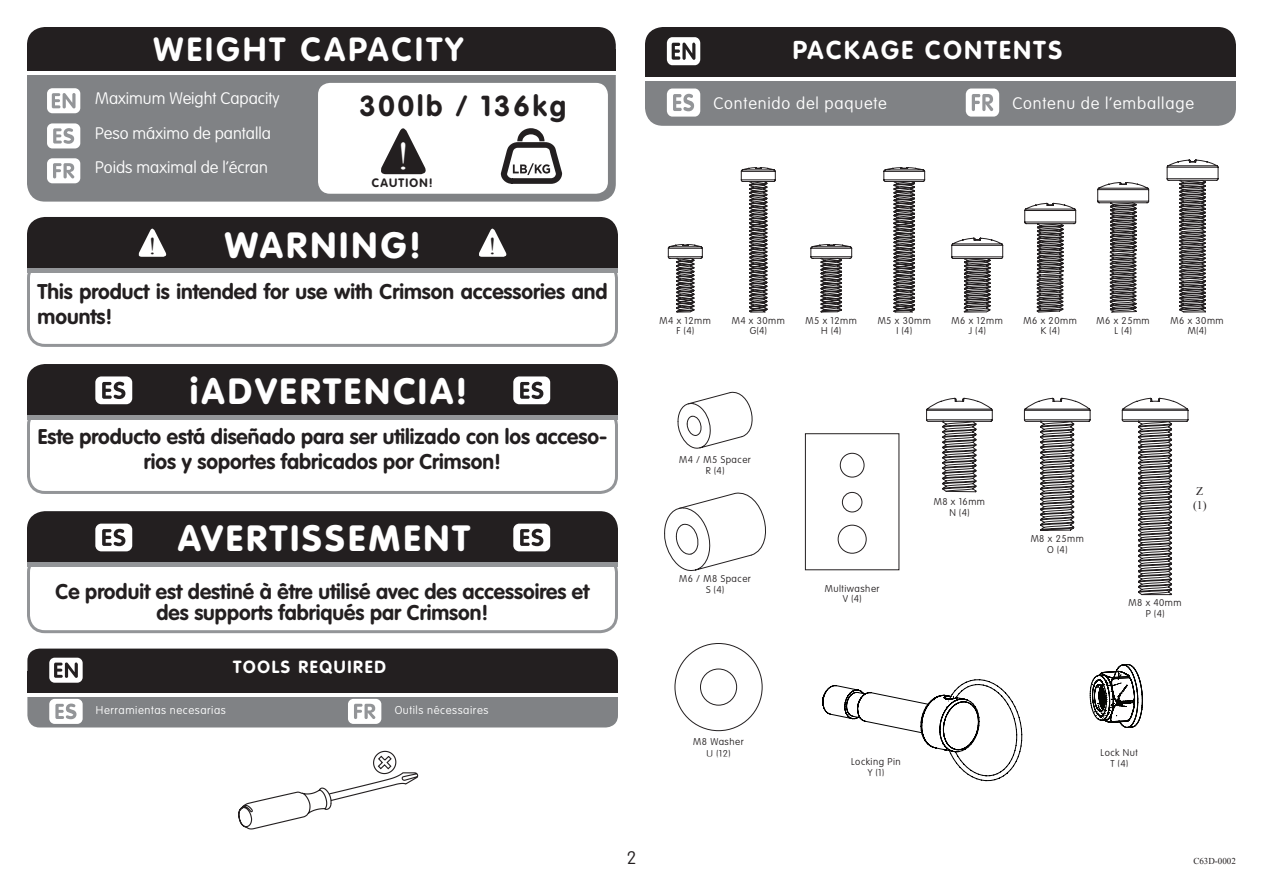
<style>
.page{position:relative;width:1263px;height:893px;background:#fff}
.page>*{position:absolute;margin:0;border:0;box-sizing:border-box;transform-origin:0 0}
.t1{font:39px "Times New Roman";color:#fff}
.t2{font:900 36px "VAG Rounded Std";letter-spacing:.1em;color:#fff}
.t3{font:700 33px "VAG Rounded Std";letter-spacing:.1em;color:#fff}
.t4{font:700 28.5px "VAG Rounded Std";letter-spacing:.1em;color:#231f20}
.t5{font:700 25.5px "VAG Rounded Std";letter-spacing:.1em;color:#fff}
.t6{font:24px "Times New Roman";color:#231f20}
.First_bold{font:700 21px/25.2px "VAG Rounded Std";color:#231f20;text-align:center}
.t7{font:100 18px "VAG Rounded Std";color:#231f20}
.t8{font:700 17.4px "VAG Rounded Std";letter-spacing:.1em;color:#fff}
.t9{font:100 16.5px "VAG Rounded Std";color:#fff}
.t10{font:100 16.5px "VAG Rounded Std";letter-spacing:.05em;color:#fff}
.t11{font:700 12px "VAG Rounded Std";letter-spacing:.1em;color:#231f20}
.t12{font:11.7px "Times New Roman";color:#231f20}
.t13{font:100 11.25px "VAG Rounded Std";letter-spacing:.05em;color:#fff}
.t14{font:100 9.75px "VAG Rounded Std";letter-spacing:.05em;color:#231f20}
.t15{font:9px "Times New Roman";color:#231f20}
</style>
<div class="page">
<div style="left:645px;top:53px;width:591px;height:73px;background:#808285;border-radius:18px"></div>
<div style="left:645px;top:27px;width:591px;height:50px;background:#231f20;border-radius:18px"></div>
<div style="left:645px;top:52px;width:591px;height:25px;background:#231f20"></div>
<hr style="left:645px;top:77px;width:591px;height:4px;background:#fff">
<div style="left:667px;top:89px;width:33px;height:28px;background:#fff;border-radius:6px"></div>
<svg style="left:673px;top:94px;width:21px;height:17px"></svg>
<div style="left:966px;top:89px;width:33px;height:28px;background:#fff;border-radius:6px"></div>
<svg style="left:972px;top:94px;width:21px;height:17px"></svg>
<div style="left:667px;top:37px;width:33px;height:28px;background:#fff;border-radius:6px"></div>
<svg style="left:672px;top:43px;width:23px;height:17px"></svg>
<svg style="left:677px;top:391px;width:76px;height:58px"></svg>
<svg style="left:664px;top:492px;width:102px;height:79px"></svg>
<svg style="left:668px;top:244px;width:35px;height:69px"></svg>
<svg style="left:1122px;top:398px;width:66px;height:197px"></svg>
<svg style="left:883px;top:167px;width:42px;height:146px"></svg>
<svg style="left:951px;top:238px;width:52px;height:75px"></svg>
<svg style="left:1024px;top:203px;width:52px;height:110px"></svg>
<svg style="left:1097px;top:182px;width:52px;height:131px"></svg>
<svg style="left:1166px;top:160px;width:52px;height:153px"></svg>
<svg style="left:926px;top:398px;width:67px;height:94px"></svg>
<hr style="left:946px;top:491px;width:30px;height:1px;background:#231f20">
<svg style="left:1024px;top:398px;width:66px;height:133px"></svg>
<svg style="left:810px;top:244px;width:42px;height:69px"></svg>
<svg style="left:741px;top:167px;width:35px;height:146px"></svg>
<svg style="left:674px;top:643px;width:89px;height:88px"></svg>
<div style="left:805px;top:433px;width:94px;height:137px;border:1px solid #231f20"></div>
<div style="left:840px;top:453px;width:24px;height:24px;border:1px solid #231f20;border-radius:50%"></div>
<div style="left:842px;top:492px;width:20px;height:20px;border:1px solid #231f20;border-radius:50%"></div>
<div style="left:838px;top:525px;width:28px;height:29px;border:1px solid #231f20;border-radius:50%"></div>
<svg style="left:822px;top:679px;width:200px;height:102px"></svg>
<svg style="left:1090px;top:664px;width:53px;height:64px"></svg>
<div style="left:27px;top:50px;width:589px;height:152px;background:#808285;border-radius:18px"></div>
<div style="left:27px;top:27px;width:589px;height:45px;background:#231f20;border-radius:18px"></div>
<div style="left:318px;top:83px;width:290px;height:111px;background:#fff;border-radius:12px"></div>
<div style="left:27px;top:49px;width:589px;height:23px;background:#231f20"></div>
<hr style="left:27px;top:72px;width:589px;height:3px;background:#fff">
<div style="left:47px;top:123px;width:33px;height:25px;background:#fff;border-radius:5px"></div>
<svg style="left:53px;top:128px;width:21px;height:16px"></svg>
<div style="left:47px;top:158px;width:33px;height:25px;background:#fff;border-radius:5px"></div>
<svg style="left:53px;top:163px;width:21px;height:15px"></svg>
<div style="left:47px;top:88px;width:33px;height:25px;background:#fff;border-radius:5px"></div>
<svg style="left:52px;top:93px;width:24px;height:15px"></svg>
<svg style="left:381px;top:128px;width:45px;height:46px"></svg>
<svg style="left:501px;top:128px;width:61px;height:56px"></svg>
<svg style="left:238px;top:750px;width:181px;height:80px"></svg>
<div style="left:27px;top:671px;width:591px;height:56px;background:#808285;border-radius:12px"></div>
<div style="left:27px;top:649px;width:591px;height:44px;background:#231f20;border-radius:12px"></div>
<div style="left:27px;top:671px;width:591px;height:22px;background:#231f20"></div>
<hr style="left:27px;top:693px;width:591px;height:4px;background:#fff">
<div style="left:49px;top:699px;width:34px;height:25px;background:#fff;border-radius:5px"></div>
<svg style="left:55px;top:704px;width:21px;height:15px"></svg>
<div style="left:348px;top:699px;width:33px;height:25px;background:#fff;border-radius:5px"></div>
<svg style="left:354px;top:704px;width:21px;height:15px"></svg>
<div style="left:49px;top:658px;width:34px;height:25px;background:#fff;border-radius:5px"></div>
<svg style="left:54px;top:662px;width:24px;height:16px"></svg>
<div style="left:27px;top:260px;width:591px;height:87px;border:3px solid #939598;border-radius:17px"></div>
<div style="left:27px;top:217px;width:591px;height:51px;background:#231f20;border-radius:18px"></div>
<div style="left:27px;top:244px;width:591px;height:24px;background:#231f20"></div>
<hr style="left:27px;top:268px;width:591px;height:4px;background:#939598">
<svg style="left:138px;top:228px;width:29px;height:29px"></svg>
<svg style="left:479px;top:228px;width:28px;height:29px"></svg>
<div style="left:27px;top:407px;width:591px;height:87px;border:3px solid #939598;border-radius:17px"></div>
<div style="left:27px;top:364px;width:591px;height:51px;background:#231f20;border-radius:18px"></div>
<div style="left:27px;top:391px;width:591px;height:24px;background:#231f20"></div>
<div style="left:27px;top:415px;width:591px;height:5px;background:#939598"></div>
<div style="left:95px;top:376px;width:37px;height:28px;background:#fff;border-radius:6px"></div>
<svg style="left:102px;top:382px;width:23px;height:17px"></svg>
<div style="left:513px;top:376px;width:37px;height:28px;background:#fff;border-radius:6px"></div>
<svg style="left:520px;top:382px;width:23px;height:17px"></svg>
<div style="left:27px;top:555px;width:591px;height:78px;border:3px solid #939598;border-radius:17px"></div>
<div style="left:27px;top:511px;width:591px;height:51px;background:#231f20;border-radius:18px"></div>
<div style="left:27px;top:538px;width:591px;height:24px;background:#231f20"></div>
<div style="left:27px;top:562px;width:591px;height:5px;background:#939598"></div>
<div style="left:95px;top:524px;width:37px;height:27px;background:#fff;border-radius:6px"></div>
<svg style="left:102px;top:529px;width:23px;height:17px"></svg>
<div style="left:513px;top:524px;width:37px;height:27px;background:#fff;border-radius:6px"></div>
<svg style="left:520px;top:529px;width:23px;height:17px"></svg>
<p class="t3" style="left:153px;top:30px;width:311px">WEIGHT CAPACITY</p>
<p class="t9" style="left:95px;top:89px;width:186px">Maximum Weight Capacity</p>
<p class="t9" style="left:95px;top:124px;width:177px">Peso máximo de pantalla</p>
<p class="t9" style="left:95px;top:158px;width:174px">Poids maximal de l’écran</p>
<p class="t4" style="left:359px;top:89px;width:208px">300lb / 136kg</p>
<p class="t1" style="left:397px;top:130px;width:14px">!</p>
<p class="t11" style="left:372px;top:175px;width:63px">CAUTION!</p>
<p class="t2" style="left:225px;top:223px;width:196px">WARNING!</p>
<p class="t6" style="left:148px;top:229px;width:9px">!</p>
<p class="t6" style="left:489px;top:229px;width:9px">!</p>
<p class="First_bold" style="left:38px;top:279px;width:571px;text-align:left">This product is intended for use with Crimson accessories and mounts!</p>
<p class="t2" style="left:190px;top:369px;width:277px">iADVERTENCIA!</p>
<p class="First_bold" style="left:38px;top:425px;width:571px">Este producto está diseñado para ser utilizado con los acceso&shy;rios y soportes fabricados por Crimson!</p>
<p class="t2" style="left:178px;top:516px;width:293px">AVERTISSEMENT</p>
<p class="First_bold" style="left:56px;top:581px;width:535px;line-height:21px">Ce produit est destiné à être utilisé avec des accessoires et des supports fabriqués par Crimson!</p>
<p class="t8" style="left:233px;top:657px;width:154px">TOOLS REQUIRED</p>
<p class="t13" style="left:96px;top:704px;width:131px">Herramientas necesarias</p>
<p class="t13" style="left:395px;top:704px;width:95px">Outils nécessaires</p>
<p class="t5" style="left:793px;top:35px;width:271px">PACKAGE CONTENTS</p>
<p class="t10" style="left:714px;top:93px;width:175px">Contenido del paquete</p>
<p class="t10" style="left:1012px;top:93px;width:183px">Contenu de l’emballage</p>
<p class="t14" style="left:660px;top:315px;width:53px">M4 x 12mm</p>
<p class="t14" style="left:677px;top:325px;width:19px">F (4)</p>
<p class="t14" style="left:732px;top:315px;width:55px">M4 x 30mm</p>
<p class="t14" style="left:750px;top:325px;width:19px">G(4)</p>
<p class="t14" style="left:806px;top:315px;width:53px">M5 x 12mm</p>
<p class="t14" style="left:821px;top:325px;width:21px">H (4)</p>
<p class="t14" style="left:878px;top:315px;width:55px">M5 x 30mm</p>
<p class="t14" style="left:896px;top:325px;width:17px">I (4)</p>
<p class="t14" style="left:951px;top:315px;width:53px">M6 x 12mm</p>
<p class="t14" style="left:969px;top:325px;width:18px">J (4)</p>
<p class="t14" style="left:1024px;top:315px;width:55px">M6 x 20mm</p>
<p class="t14" style="left:1041px;top:325px;width:20px">K (4)</p>
<p class="t14" style="left:1097px;top:315px;width:55px">M6 x 25mm</p>
<p class="t14" style="left:1115px;top:325px;width:19px">L (4)</p>
<p class="t14" style="left:1170px;top:315px;width:55px">M6 x 30mm</p>
<p class="t14" style="left:1188px;top:325px;width:20px">M(4)</p>
<p class="t14" style="left:679px;top:454px;width:73px">M4 / M5 Spacer</p>
<p class="t14" style="left:706px;top:465px;width:20px">R (4)</p>
<p class="t14" style="left:679px;top:573px;width:73px">M6 / M8 Spacer</p>
<p class="t14" style="left:706px;top:584px;width:19px">S (4)</p>
<p class="t14" style="left:693px;top:736px;width:52px">M8 Washer</p>
<p class="t14" style="left:707px;top:747px;width:25px">U (12)</p>
<p class="t14" style="left:825px;top:583px;width:56px">Multiwasher</p>
<p class="t14" style="left:843px;top:593px;width:20px">V (4)</p>
<p class="t14" style="left:934px;top:496px;width:53px">M8 x 16mm</p>
<p class="t14" style="left:949px;top:507px;width:21px">N (4)</p>
<p class="t14" style="left:1031px;top:533px;width:55px">M8 x 25mm</p>
<p class="t14" style="left:1047px;top:544px;width:22px">O (4)</p>
<p class="t12" style="left:1196px;top:483px;width:9px">Z</p>
<p class="t12" style="left:1193px;top:497px;width:15px">(1)</p>
<p class="t14" style="left:1128px;top:597px;width:55px">M8 x 40mm</p>
<p class="t14" style="left:1146px;top:608px;width:20px">P (4)</p>
<p class="t14" style="left:851px;top:756px;width:51px">Locking Pin</p>
<p class="t14" style="left:868px;top:767px;width:18px">Y (1)</p>
<p class="t14" style="left:1101px;top:746px;width:39px">Lock Nut</p>
<p class="t14" style="left:1110px;top:758px;width:19px">T (4)</p>
<p class="t7" style="left:627px;top:847px;width:11px">2</p>
<p class="t15" style="left:1193px;top:855px;width:44px">C63D-0002</p>
</div>
